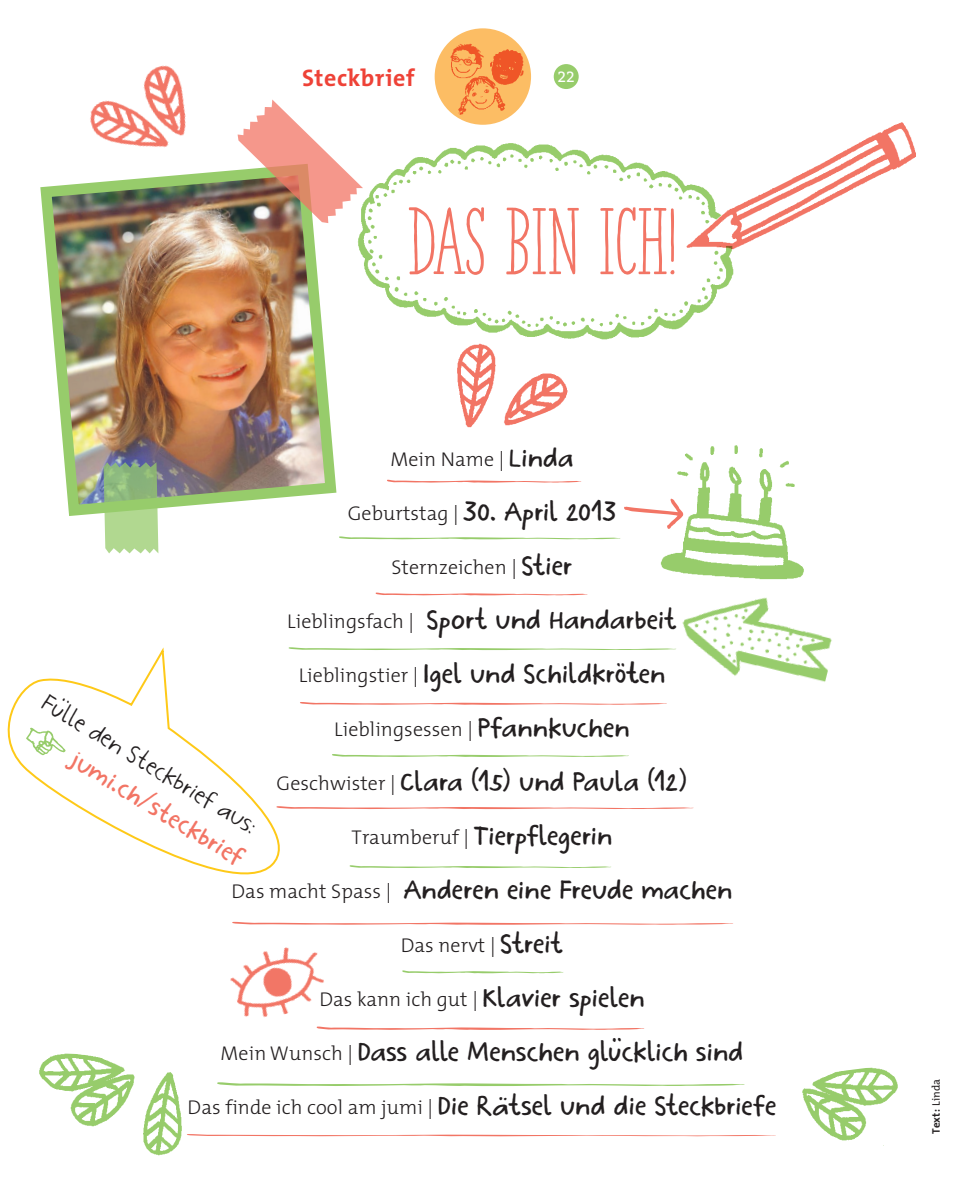
<style>
.page{position:relative;width:964px;height:1191px;background:#fff}
.page>*{position:absolute;margin:0;border:0;box-sizing:border-box;transform-origin:0 0}
.t1{font:700 87.6px "The Serif Hand";color:#f27565}
.t2{font:700 32px/54px "Vera";color:#231f20;text-align:center}
.t3{font:30px "Vera";color:#231f20}
.t4{font:700 30px "Vera";color:#f27565}
.t5{font:700 24px "The Mix";letter-spacing:.025em;color:#ee4237}
.t6{font:300 20px "The Mix";letter-spacing:.005em;color:#231f20}
.t7{font:16px "The Serif B W5 Plain";color:#fff}
.t8{font:700 11px "The Mix";color:#231f20}
.s1{font-family:"Vera";font-weight:700;font-size:32px}
.s2{font-family:"The Mix";font-weight:300;font-size:20px}
.s3{font-weight:400}
</style>
<div class="page">
<hr style="left:963px;top:0;width:1px;height:1191px;background:#bbdc9c">
<div style="left:554px;top:64px;width:25px;height:25px;background:#97cc6b;border-radius:50%"></div>
<img style="left:357px;top:143px;width:377px;height:197px">
<img style="left:658px;top:122px;width:258px;height:148px">
<img style="left:435px;top:28px;width:96px;height:94px">
<svg style="left:332px;top:754px;width:297px;height:3px"></svg>
<svg style="left:349px;top:865px;width:262px;height:3px"></svg>
<svg style="left:217px;top:1082px;width:528px;height:4px"></svg>
<svg style="left:314px;top:807px;width:380px;height:2px"></svg>
<svg style="left:232px;top:921px;width:501px;height:4px"></svg>
<svg style="left:191px;top:1134px;width:585px;height:2px"></svg>
<svg style="left:230px;top:947px;width:415px;height:83px"></svg>
<img style="left:40px;top:170px;width:292px;height:346px">
<svg style="left:238px;top:99px;width:125px;height:124px"></svg>
<svg style="left:104px;top:462px;width:54px;height:91px;background:#a0c788"></svg>
<img style="left:39px;top:1053px;width:152px;height:103px">
<img style="left:448px;top:336px;width:159px;height:92px">
<img style="left:802px;top:1067px;width:96px;height:79px">
<img style="left:77px;top:65px;width:131px;height:115px">
<svg style="left:287px;top:438px;width:517px;height:267px"></svg>
<img style="left:663px;top:574px;width:169px;height:129px">
<svg style="left:7px;top:648px;width:307px;height:227px"></svg>
<p class="t5" style="left:302px;top:58px;width:114px">Steckbrief</p>
<p class="t7" style="left:557px;top:67px;width:19px">22</p>
<h1 class="t1" style="left:407px;top:189px;width:271px">DAS BIN ICH!</h1>
<p class="t6" style="left:390px;top:443px;width:185px">Mein Name | <span class="s1">Linda</span></p>
<p class="t2" style="left:348px;top:487px;width:270px"><span class="s2">Geburtstag |</span> 30. April 2013</p>
<p class="t6" style="left:391px;top:551px;width:182px">Sternzeichen | <span class="s1">Stier</span></p>
<p class="t2" style="left:287px;top:595px;width:391px"><span class="s2">Lieblingsfach |</span> Sport und Handarbeit<br><span class="s2">Lieblingstier |</span> Igel und Schildkröten</p>
<p class="t6" style="left:334px;top:713px;width:297px">Lieblingsessen | <span class="s1">Pfannkuchen</span></p>
<p class="t2" style="left:231px;top:757px;width:502px"><span class="s2">Geschwister |</span> Clara (15) und Paula (12)<br><span class="s2">Traumberuf |</span> Tierpflegerin<br><span class="s2">Das macht Spass |</span> Anderen eine Freude machen</p>
<p class="t6" style="left:401px;top:929px;width:164px">Das nervt | <span class="s1">Streit</span></p>
<p class="t6" style="left:319px;top:983px;width:327px">Das kann ich gut | <span class="s1">Klavier spielen</span></p>
<p class="t2" style="left:188px;top:1027px;width:590px"><span class="s2">Mein Wunsch |</span> Dass alle Menschen glücklich sind<br><span class="s2">Das finde ich cool am jumi |</span> Die Rätsel und die Steckbriefe</p>
<p class="t3" style="left:51px;top:689px;width:248px;rotate:31deg">Fülle den Steckbrief aus:</p>
<p class="t4" style="left:78px;top:744px;width:201px;rotate:31deg">jumi.ch/steckbrief</p>
<p class="t8" style="left:927px;top:1134px;width:57px;rotate:-90deg">Text: <span class="s3">Linda</span></p>
</div>
